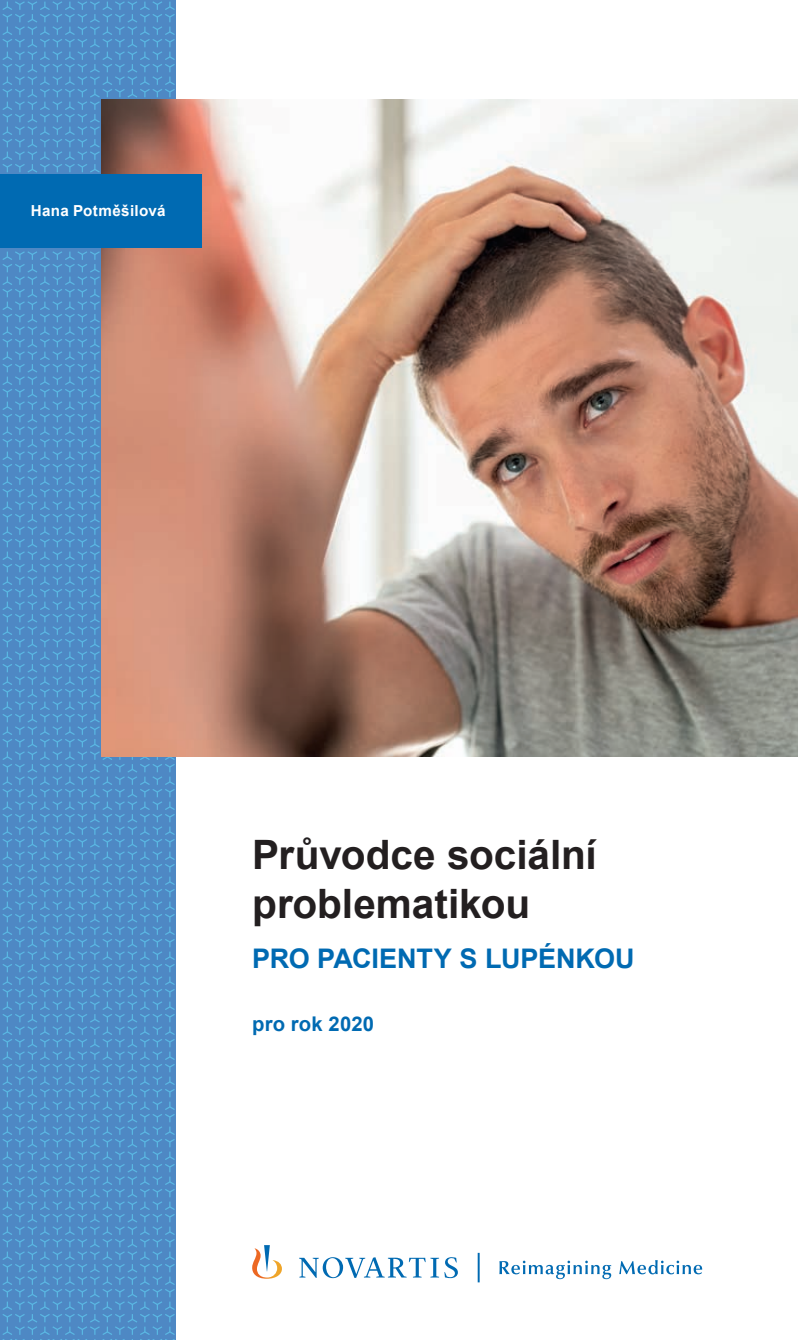
<style>
.page{position:relative;width:798px;height:1340px;background:#fff}
.page>*{position:absolute;margin:0;border:0;box-sizing:border-box;transform-origin:0 0}
.t1{font:700 40.5px/49.5px "Arial";color:#231f20}
.t2{font:700 27px "Arial";letter-spacing:-.01em;color:#006ab2}
.t3{font:700 20.25px "Arial";letter-spacing:.015em;color:#006ab2}
.t4{font:700 15.3px "Arial";letter-spacing:.02em;color:#fff}
</style>
<div class="page">
<svg style="left:0;top:0;width:175px;height:1339px;background:#4f8dc7"></svg>
<img style="left:101px;top:100px;width:696px;height:656px">
<div style="left:0;top:174px;width:201px;height:73px;background:#006ab2"></div>
<svg style="left:499px;top:1260px;width:112px;height:19px"></svg>
<svg style="left:619px;top:1260px;width:83px;height:14px"></svg>
<svg style="left:252px;top:1245px;width:30px;height:33px"></svg>
<svg style="left:299px;top:1257px;width:158px;height:21px"></svg>
<hr style="left:477px;top:1252px;width:2px;height:30px;background:#006ab2">
<p class="t4" style="left:31px;top:201px;width:136px">Hana Potměšilová</p>
<p class="t1" style="left:252px;top:831px;width:346px">Průvodce sociální problematikou</p>
<p class="t2" style="left:252px;top:940px;width:384px">PRO PACIENTY S LUPÉNKOU</p>
<p class="t3" style="left:252px;top:1010px;width:123px">pro rok 2020</p>
</div>
